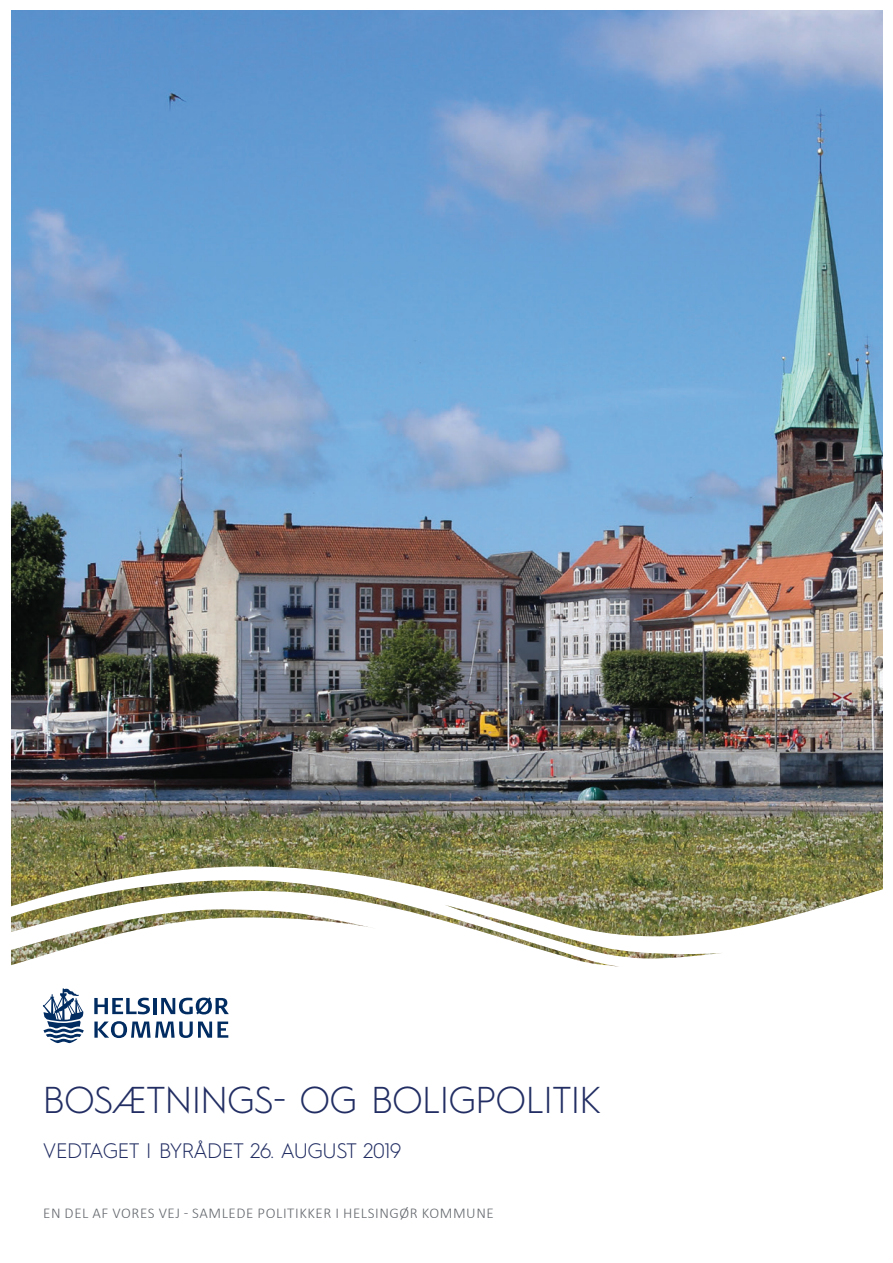
<style>
.page{position:relative;width:893px;height:1263px;background:#fff}
.page>*{position:absolute;margin:0;border:0;box-sizing:border-box;transform-origin:0 0}
.t1{font:300 37.5px "Hurme Geometric Sans 1";letter-spacing:-.02em;color:#222e63}
.t2{font:300 21px "Hurme Geometric Sans 1";letter-spacing:-.02em;color:#222e63}
.t3{font:300 15px "Calibri";letter-spacing:.04em;color:#65696e}
</style>
<div class="page">
<img style="left:11px;top:11px;width:871px;height:855px">
<svg style="left:43px;top:988px;width:41px;height:55px"></svg>
<svg style="left:94px;top:1021px;width:134px;height:17px"></svg>
<svg style="left:94px;top:998px;width:56px;height:16px"></svg>
<hr style="left:153px;top:998px;width:4px;height:16px;background:#002c62">
<svg style="left:161px;top:997px;width:68px;height:17px"></svg>
<svg style="left:11px;top:866px;width:872px;height:101px"></svg>
<h1 class="t1" style="left:43px;top:1074px;width:560px">BOSÆTNINGS- OG BOLIGPOLITIK</h1>
<h2 class="t2" style="left:43px;top:1136px;width:360px">VEDTAGET I BYRÅDET 26. AUGUST 2019</h2>
<p class="t3" style="left:43px;top:1203px;width:452px">EN DEL AF VORES VEJ - SAMLEDE POLITIKKER I HELSINGØR KOMMUNE</p>
</div>
